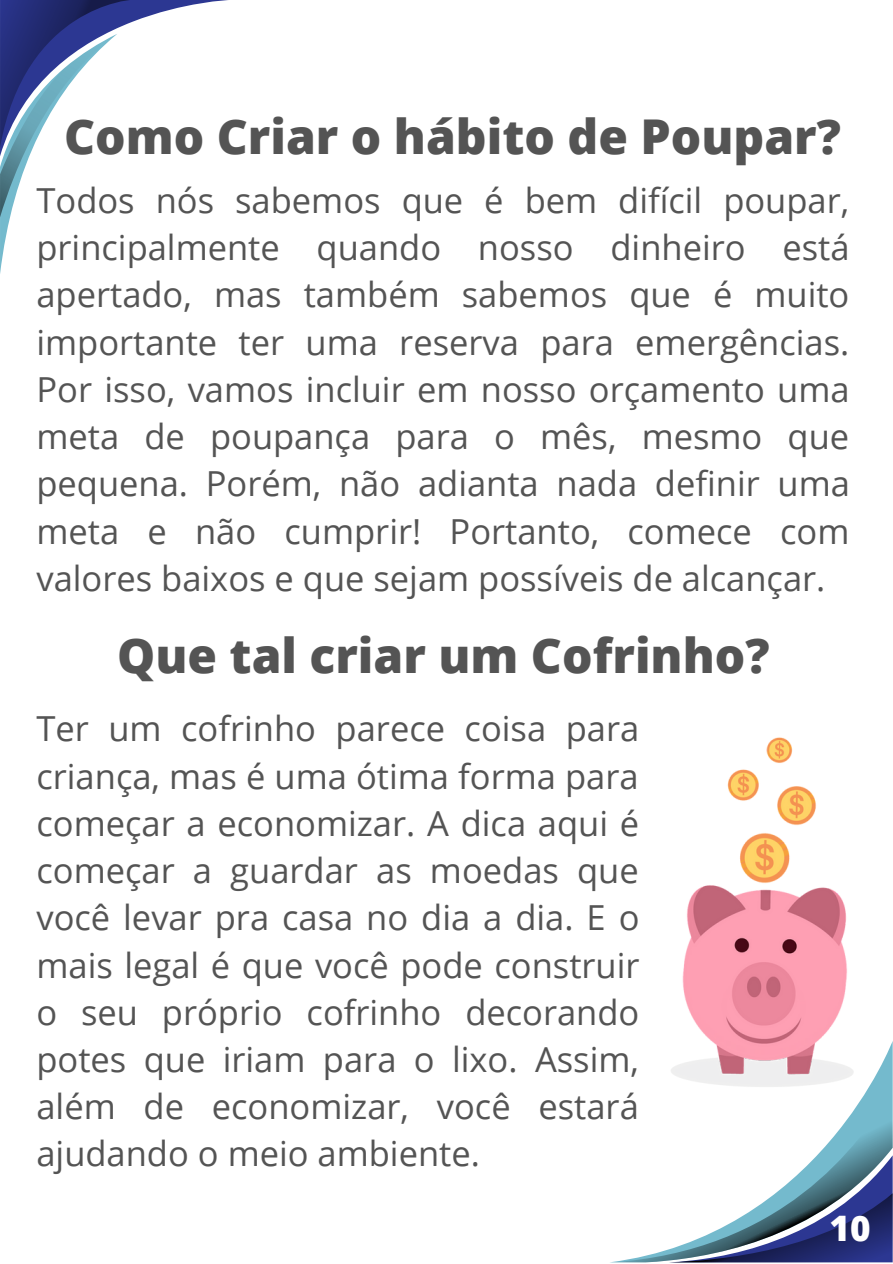
<style>
.page{position:relative;width:893px;height:1264px;background:#fff}
.page>*{position:absolute;margin:0;border:0;box-sizing:border-box;transform-origin:0 0}
.t1{font:800 48px "Open Sans";color:#545454}
.t2{font:800 35.1px "Open Sans";color:#fff}
.t3{font:34.5px/47.2px "Open Sans";color:#545454;text-align:justify}
</style>
<div class="page">
<svg style="left:0;top:0;width:228px;height:274px"></svg>
<svg style="left:613px;top:1142px;width:279px;height:120px"></svg>
<img style="left:671px;top:737px;width:221px;height:405px">
<p class="t1" style="left:64px;top:103px;width:778px">Como Criar o hábito de Poupar?</p>
<p class="t3" style="left:36px;top:176px;width:815px">Todos nós sabemos que é bem difícil poupar, principalmente quando nosso dinheiro está apertado, mas também sabemos que é muito importante ter uma reserva para emergências.<br>Por isso, vamos incluir em nosso orçamento uma meta de poupança para o mês, mesmo que pequena. Porém, não adianta nada definir uma meta e não cumprir! Portanto, comece com valores baixos e que sejam possíveis de alcançar.</p>
<p class="t1" style="left:117px;top:621px;width:654px">Que tal criar um Cofrinho?</p>
<p class="t3" style="left:36px;top:704px;width:604px">Ter um cofrinho parece coisa para criança, mas é uma ótima forma para começar a economizar. A dica aqui é começar a guardar as moedas que você levar pra casa no dia a dia. E o mais legal é que você pode construir o seu próprio cofrinho decorando potes que iriam para o lixo. Assim, além de economizar, você estará ajudando o meio ambiente.</p>
<p class="t2" style="left:829px;top:1203px;width:43px">10</p>
</div>
